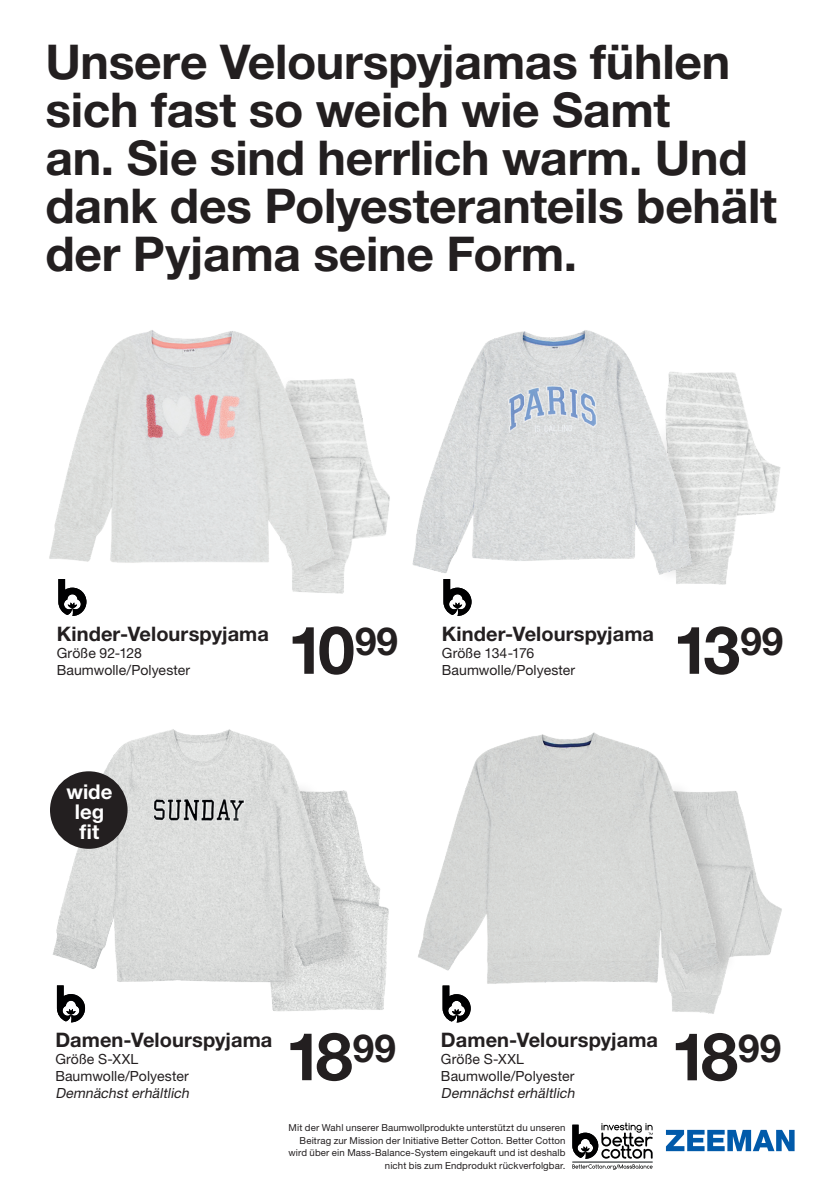
<style>
.page{position:relative;width:840px;height:1191px;background:#fff}
.page>*{position:absolute;margin:0;border:0;box-sizing:border-box;transform-origin:0 0}
.t1{font:700 66.4px "Helvetica Neue LT Std";letter-spacing:-.1em;color:#231f20}
.t2{font:700 48px/48px "Helvetica Neue LT Std";letter-spacing:-.005em;color:#231f20}
.t3{font:700 20.4px/20.4px "Helvetica Neue LT Std";color:#fff;text-align:center}
.t4{font:700 20px "Helvetica Neue LT Std";letter-spacing:.005em;color:#231f20}
.t5{font:14px/17px "Helvetica Neue LT Std";letter-spacing:.005em;color:#231f20}
.t6{font:italic 14px "Helvetica Neue LT Std";color:#231f20}
.t7{font:9.6px/12.6px "Helvetica Neue LT Std";letter-spacing:.01em;color:#231f20;text-align:right}
</style>
<div class="page">
<svg style="left:57px;top:992px;width:28px;height:30px"></svg>
<svg style="left:443px;top:586px;width:28px;height:30px"></svg>
<svg style="left:442px;top:990px;width:28px;height:32px"></svg>
<svg style="left:58px;top:579px;width:28px;height:37px"></svg>
<img style="left:292px;top:379px;width:82px;height:215px">
<img style="left:724px;top:372px;width:57px;height:213px">
<img style="left:669px;top:824px;width:113px;height:190px">
<img style="left:271px;top:885px;width:114px;height:126px">
<img style="left:49px;top:330px;width:304px;height:249px">
<img style="left:374px;top:330px;width:350px;height:256px">
<img style="left:50px;top:729px;width:326px;height:263px">
<img style="left:380px;top:732px;width:365px;height:258px">
<div style="left:50px;top:771px;width:77px;height:78px;background:#231f20;border-radius:50%"></div>
<svg style="left:665px;top:1129px;width:129px;height:22px"></svg>
<svg style="left:572px;top:1122px;width:80px;height:36px"></svg>
<svg style="left:572px;top:1164px;width:80px;height:5px"></svg>
<hr style="left:572px;top:1161px;width:80px;height:1px;background:#0d1214">
<h2 class="t2" style="left:45px;top:37px;width:732px">Unsere Velourspyjamas fühlen sich fast so weich wie Samt<br>an. Sie sind herrlich warm. Und dank des Polyesteranteils behält der Pyjama seine Form.</h2>
<h3 class="t4" style="left:57px;top:621px;width:214px">Kinder-Velourspyjama</h3>
<h3 class="t5" style="left:57px;top:644px;width:135px">Größe 92-128<br>Baumwolle/Polyester</h3>
<h1 class="t1" style="left:287px;top:609px;width:112px">10<sup>99</sup></h1>
<h3 class="t3" style="left:66px;top:780px;width:47px">wide leg fit</h3>
<h3 class="t4" style="left:441px;top:621px;width:214px">Kinder-Velourspyjama</h3>
<h3 class="t5" style="left:441px;top:644px;width:135px">Größe 134-176<br>Baumwolle/Polyester</h3>
<h1 class="t1" style="left:672px;top:609px;width:112px">13<sup>99</sup></h1>
<h3 class="t4" style="left:55px;top:1027px;width:218px">Damen-Velourspyjama</h3>
<h3 class="t5" style="left:55px;top:1050px;width:135px">Größe S-XXL<br>Baumwolle/Polyester</h3>
<h3 class="t6" style="left:55px;top:1085px;width:138px">Demnächsterhältlich</h3>
<h1 class="t1" style="left:285px;top:1015px;width:112px">18<sup>99</sup></h1>
<h3 class="t4" style="left:441px;top:1028px;width:218px">Damen-Velourspyjama</h3>
<h3 class="t5" style="left:441px;top:1050px;width:135px">Größe S-XXL<br>Baumwolle/Polyester</h3>
<h3 class="t6" style="left:441px;top:1085px;width:138px">Demnächsterhältlich</h3>
<p class="t7" style="left:288px;top:1121px;width:278px">Mit der Wahl unserer Baumwollprodukte unterstützt du unseren Beitrag zur Mission der Initiative Better Cotton. Better Cotton wird über ein Mass-Balance-System eingekauft und ist deshalb nicht bis zum Endprodukt rückverfolgbar.</p>
<h1 class="t1" style="left:670px;top:1015px;width:112px">18<sup>99</sup></h1>
</div>
